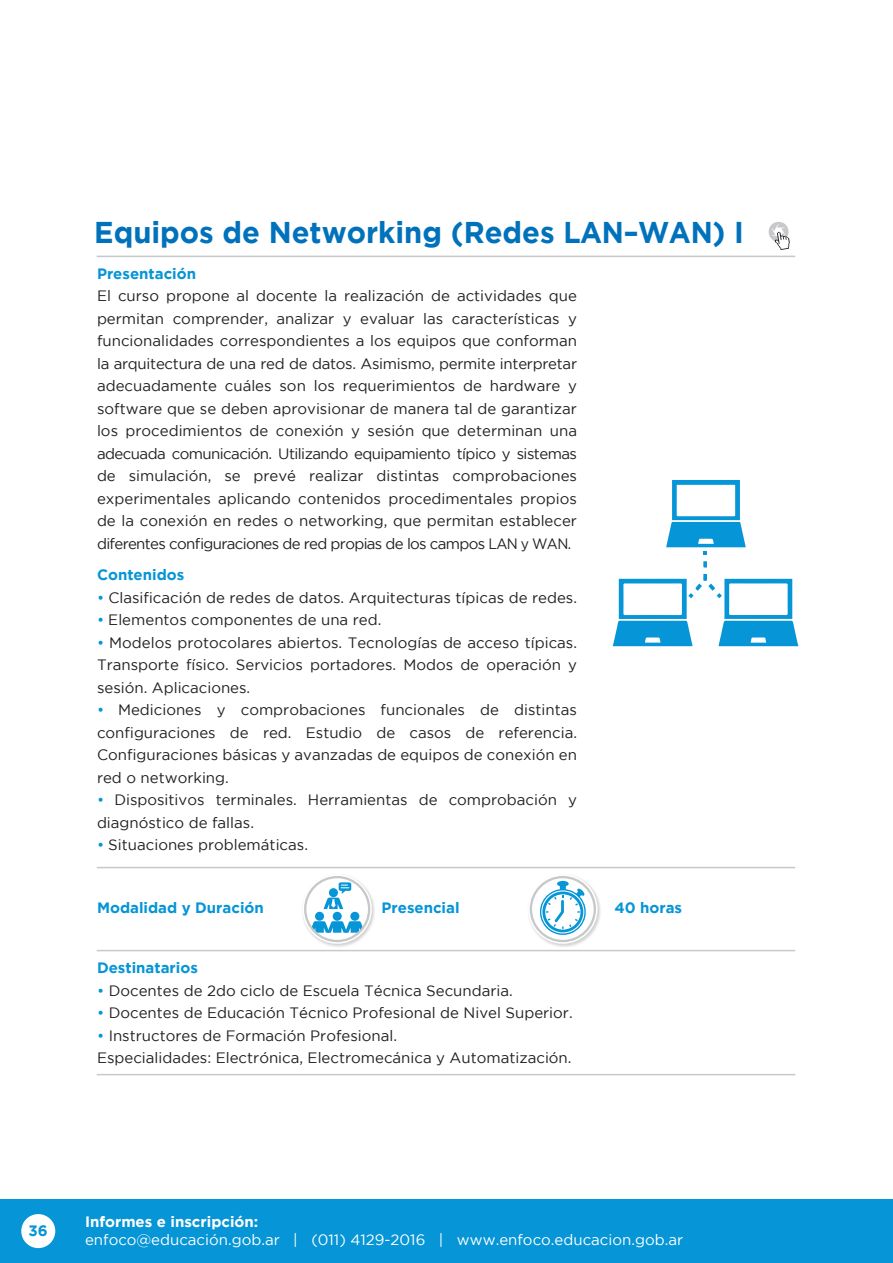
<style>
.page{position:relative;width:893px;height:1263px;background:#fff}
.page>*{position:absolute;margin:0;border:0;box-sizing:border-box;transform-origin:0 0}
.t1{font:700 30px "Gotham";color:#0072bc}
.t2{font:15px/22.5px "Gotham";color:#231f20;text-align:justify}
.t3{font:700 15px "Gotham";color:#0695d6}
.t4{font:15px "Gotham";color:#fff}
.t5{font:700 15px "Gotham";color:#fff}
.s1{color:#0695d6}
</style>
<div class="page">
<div style="left:0;top:1199px;width:893px;height:64px;background:#0695d6"></div>
<div style="left:21px;top:1214px;width:34px;height:34px;background:#fff;border-radius:50%"></div>
<svg style="left:769px;top:222px;width:21px;height:28px"></svg>
<hr style="left:97px;top:256px;width:698px;height:1px;background:#c7c8ca">
<hr style="left:97px;top:950px;width:698px;height:1px;background:#c7c8ca">
<hr style="left:97px;top:1074px;width:698px;height:1px;background:#c7c8ca">
<hr style="left:97px;top:867px;width:698px;height:1px;background:#c7c8ca">
<img style="left:530px;top:876px;width:71px;height:71px">
<div style="left:528px;top:874px;width:69px;height:70px;border:5px solid #fff;border-radius:50%"></div>
<svg style="left:531px;top:877px;width:64px;height:64px"></svg>
<svg style="left:540px;top:881px;width:46px;height:54px"></svg>
<div style="left:530px;top:876px;width:66px;height:66px;border:2px solid #c7c8ca;border-radius:50%"></div>
<img style="left:303px;top:877px;width:72px;height:70px">
<div style="left:302px;top:874px;width:70px;height:70px;border:5px solid #fff;border-radius:50%"></div>
<div style="left:305px;top:877px;width:64px;height:64px;background:#fff;border-radius:50%"></div>
<div style="left:315px;top:912px;width:9px;height:9px;background:#0695d6;border-radius:50%"></div>
<div style="left:333px;top:912px;width:9px;height:9px;background:#0695d6;border-radius:50%"></div>
<svg style="left:310px;top:921px;width:55px;height:12px"></svg>
<div style="left:350px;top:912px;width:9px;height:9px;background:#0695d6;border-radius:50%"></div>
<svg style="left:323px;top:882px;width:28px;height:27px"></svg>
<div style="left:304px;top:876px;width:66px;height:66px;border:2px solid #c7c8ca;border-radius:50%"></div>
<svg style="left:703px;top:561px;width:4px;height:7px"></svg>
<svg style="left:613px;top:574px;width:185px;height:72px"></svg>
<svg style="left:666px;top:480px;width:80px;height:75px"></svg>
<h1 class="t1" style="left:94px;top:215px;width:651px">Equipos de Networking (Redes LAN–WAN) I</h1>
<p class="t3" style="left:97px;top:265px;width:101px">Presentación</p>
<p class="t2" style="left:97px;top:284px;width:482px">El curso propone al docente la realización de actividades que permitan comprender, analizar y evaluar las características y funcionalidades correspondientes a los equipos que conforman la arquitectura de una red de datos. Asimismo, permite interpretar adecuadamente cuáles son los requerimientos de hardware y software que se deben aprovisionar de manera tal de garantizar los procedimientos de conexión y sesión que determinan una adecuada comunicación. Utilizando equipamiento típico y sistemas de simulación, se prevé realizar distintas comprobaciones experimentales aplicando contenidos procedimentales propios de la conexión en redes o networking, que permitan establecer diferentes configuraciones de red propias de los campos LAN y WAN.</p>
<p class="t3" style="left:97px;top:566px;width:89px">Contenidos</p>
<p class="t2" style="left:97px;top:586px;width:481px"><span class="s1">•</span> Clasificación de redes de datos. Arquitecturas típicas de redes.</p>
<p class="t2" style="left:97px;top:608px;width:286px"><span class="s1">•</span> Elementos componentes de una red.</p>
<p class="t2" style="left:97px;top:631px;width:481px"><span class="s1">•</span> Modelos protocolares abiertos. Tecnologías de acceso típicas.<br>Transporte físico. Servicios portadores. Modos de operación y sesión. Aplicaciones.</p>
<p class="t2" style="left:97px;top:698px;width:481px"><span class="s1">•</span> Mediciones y comprobaciones funcionales de distintas configuraciones de red. Estudio de casos de referencia.<br>Configuraciones básicas y avanzadas de equipos de conexión en red o networking.</p>
<p class="t2" style="left:97px;top:788px;width:481px"><span class="s1">•</span> Dispositivos terminales. Herramientas de comprobación y diagnóstico de fallas.</p>
<p class="t2" style="left:97px;top:833px;width:212px"><span class="s1">•</span> Situaciones problemáticas.</p>
<p class="t3" style="left:97px;top:899px;width:168px">Modalidad y Duración</p>
<p class="t3" style="left:381px;top:899px;width:80px">Presencial</p>
<p class="t3" style="left:614px;top:899px;width:69px">40 horas</p>
<p class="t3" style="left:97px;top:959px;width:102px">Destinatarios</p>
<p class="t2" style="left:97px;top:979px;width:417px"><span class="s1">•</span> Docentes de 2do ciclo de Escuela Técnica Secundaria.</p>
<p class="t2" style="left:97px;top:1001px;width:477px"><span class="s1">•</span> Docentes de Educación Técnico Profesional de Nivel Superior.</p>
<p class="t2" style="left:97px;top:1024px;width:476px"><span class="s1">•</span> Instructores de Formación Profesional.<br>Especialidades: Electrónica, Electromecánica y Automatización.</p>
<p class="t3" style="left:29px;top:1222px;width:21px">36</p>
<p class="t5" style="left:85px;top:1213px;width:175px">Informes e inscripción:</p>
<p class="t4" style="left:85px;top:1231px;width:600px">enfoco@educación.gob.ar | (011) 4129-2016 | www.enfoco.educacion.gob.ar</p>
</div>
